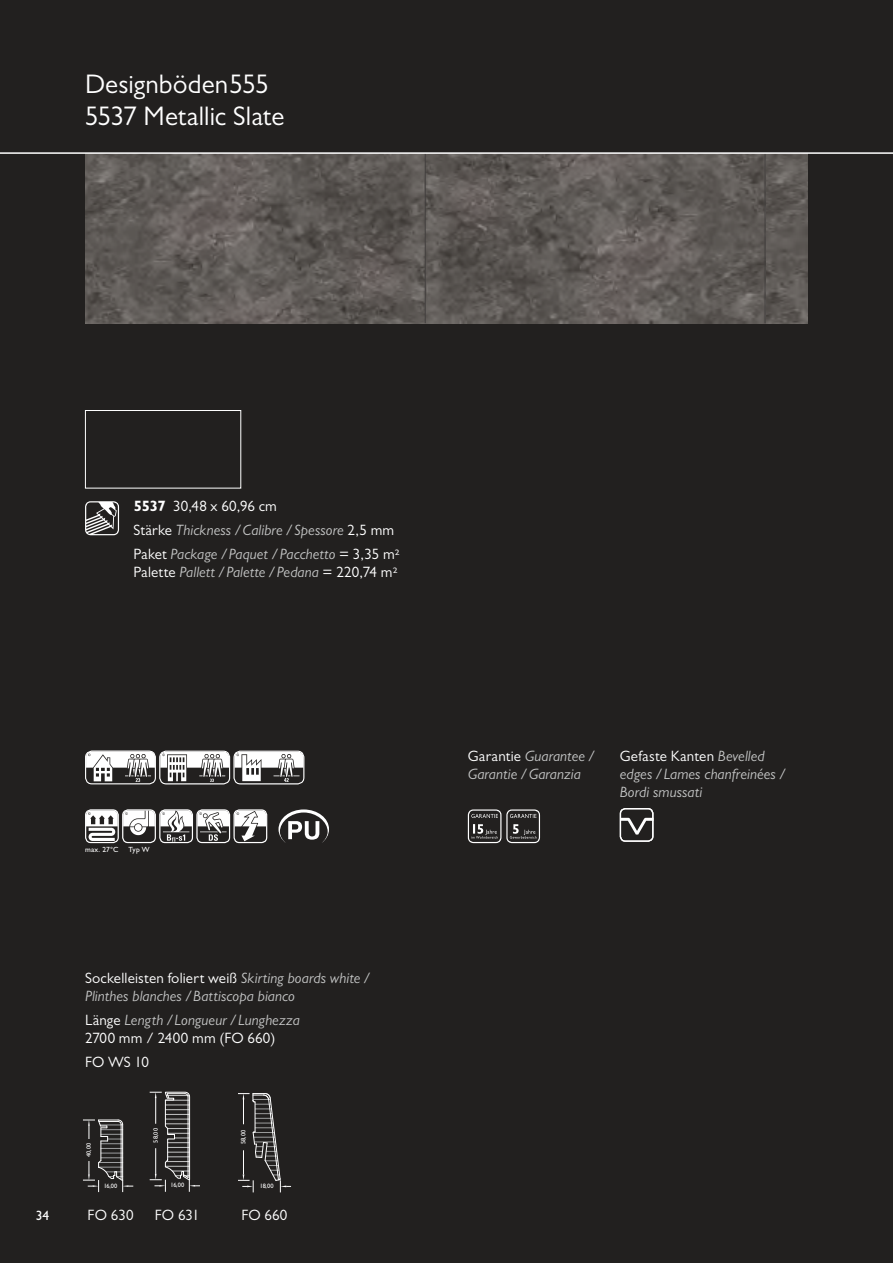
<style>
.page{position:relative;width:893px;height:1263px;background:#22201f}
.page>*{position:absolute;margin:0;border:0;box-sizing:border-box;transform-origin:0 0}
.t1{font:27px "Gill Sans MT Pro";color:#fff}
.t2{font:italic 15px/18px "Gill Sans MT Pro";letter-spacing:.005em;color:#c5c6c6}
.t3{font:15px/18px "Gill Sans MT Pro";letter-spacing:.01em;color:#fff}
.t4{font:700 15px "Gill Sans MT Pro";color:#fff}
.t5{font:500 13.5px "Gill Sans MT Pro";color:#fff}
.t6{font:500 7.5px "Gill Sans MT Pro";letter-spacing:.03em;color:#fff}
.t7{font:500 6.45px "Gill Sans MT Pro";color:#fff}
.t8{font:500 6.3px "Gill Sans MT Pro";color:#fff}
.s1{font-style:normal;color:#fff}
.s2{font-style:italic;color:#c5c6c6}
</style>
<div class="page">
<svg style="left:279px;top:809px;width:50px;height:34px"></svg>
<svg style="left:85px;top:501px;width:34px;height:34px"></svg>
<svg style="left:468px;top:809px;width:72px;height:34px"></svg>
<div style="left:85px;top:809px;width:34px;height:34px;border:1px solid #fff;border-radius:5px"></div>
<div style="left:196px;top:809px;width:34px;height:34px;border:1px solid #fff;border-radius:5px"></div>
<div style="left:234px;top:809px;width:33px;height:34px;border:1px solid #fff;border-radius:5px"></div>
<svg style="left:85px;top:751px;width:219px;height:33px"></svg>
<div style="left:234px;top:751px;width:70px;height:33px;border:1px solid #fff;border-radius:6px"></div>
<div style="left:122px;top:809px;width:34px;height:34px;border:1px solid #fff;border-radius:5px"></div>
<svg style="left:85px;top:810px;width:182px;height:33px"></svg>
<div style="left:159px;top:809px;width:34px;height:34px;border:1px solid #fff;border-radius:5px"></div>
<div style="left:85px;top:410px;width:156px;height:78px;background:#22201f;border:1px solid #fff"></div>
<svg style="left:238px;top:1093px;width:53px;height:99px"></svg>
<svg style="left:83px;top:1119px;width:50px;height:73px"></svg>
<svg style="left:150px;top:1091px;width:50px;height:101px"></svg>
<img style="left:85px;top:154px;width:723px;height:169px">
<svg style="left:622px;top:818px;width:29px;height:16px"></svg>
<div style="left:620px;top:808px;width:33px;height:34px;border:1px solid #fff;border-radius:5px"></div>
<hr style="left:765px;top:153px;width:1px;height:170px;background:#423f3e">
<hr style="left:425px;top:153px;width:1px;height:170px;background:#423f3e">
<hr style="left:0;top:152px;width:893px;height:2px;background:#fff">
<h1 class="t1" style="left:85px;top:69px;width:185px">Designböden 555</h1>
<h1 class="t1" style="left:85px;top:100px;width:201px">5537 Metallic Slate</h1>
<p class="t2" style="left:133px;top:494px;width:268px;line-height:24px;text-indent:40px"><span class="s1">30,48 x 60,96 cm<br>Stärke</span> Thickness / Calibre / Spessore <span class="s1">2,5 mm<br>Paket</span> Package / Paquet / Pacchetto <span class="s1">= 3,35 m²</span></p>
<p class="t2" style="left:133px;top:563px;width:266px"><span class="s1">Palette</span> Pallett / Palette / Pedana <span class="s1">= 220,74 m²</span></p>
<p class="t4" style="left:134px;top:497px;width:34px">5537</p>
<p class="t6" style="left:85px;top:845px;width:35px">max. 27°C</p>
<p class="t6" style="left:128px;top:845px;width:23px">Typ W</p>
<p class="t5" style="left:36px;top:1208px;width:15px">34</p>
<p class="t2" style="left:85px;top:969px;width:286px"><span class="s1">Sockelleisten foliert weiß</span> Skirting boards white /<br>Plinthes blanches / Battiscopa bianco</p>
<p class="t3" style="left:85px;top:1011px;width:216px">Länge <span class="s2">Length / Longueur / Lunghezza<br></span>2700 mm / 2400 mm (FO 660)</p>
<p class="t3" style="left:85px;top:1053px;width:66px">FO WS 10</p>
<p class="t8" style="left:85px;top:1157px;width:16px;rotate:-90deg">40,00</p>
<p class="t8" style="left:104px;top:1182px;width:15px">16,00</p>
<p class="t3" style="left:88px;top:1206px;width:47px">FO 630</p>
<p class="t7" style="left:152px;top:1142px;width:16px;rotate:-90deg">58,00</p>
<p class="t7" style="left:171px;top:1181px;width:15px">16,00</p>
<p class="t3" style="left:155px;top:1206px;width:46px">FO 631</p>
<p class="t7" style="left:240px;top:1144px;width:16px;rotate:-90deg">58,00</p>
<p class="t7" style="left:260px;top:1182px;width:15px">18,00</p>
<p class="t3" style="left:241px;top:1206px;width:48px">FO 660</p>
<p class="t2" style="left:468px;top:747px;width:128px"><span class="s1">Garantie</span> Guarantee /<br>Garantie / Garanzia</p>
<p class="t2" style="left:620px;top:747px;width:167px"><span class="s1">Gefaste Kanten</span> Bevelled edges / Lames chanfreinées /<br>Bordi smussati</p>
</div>
